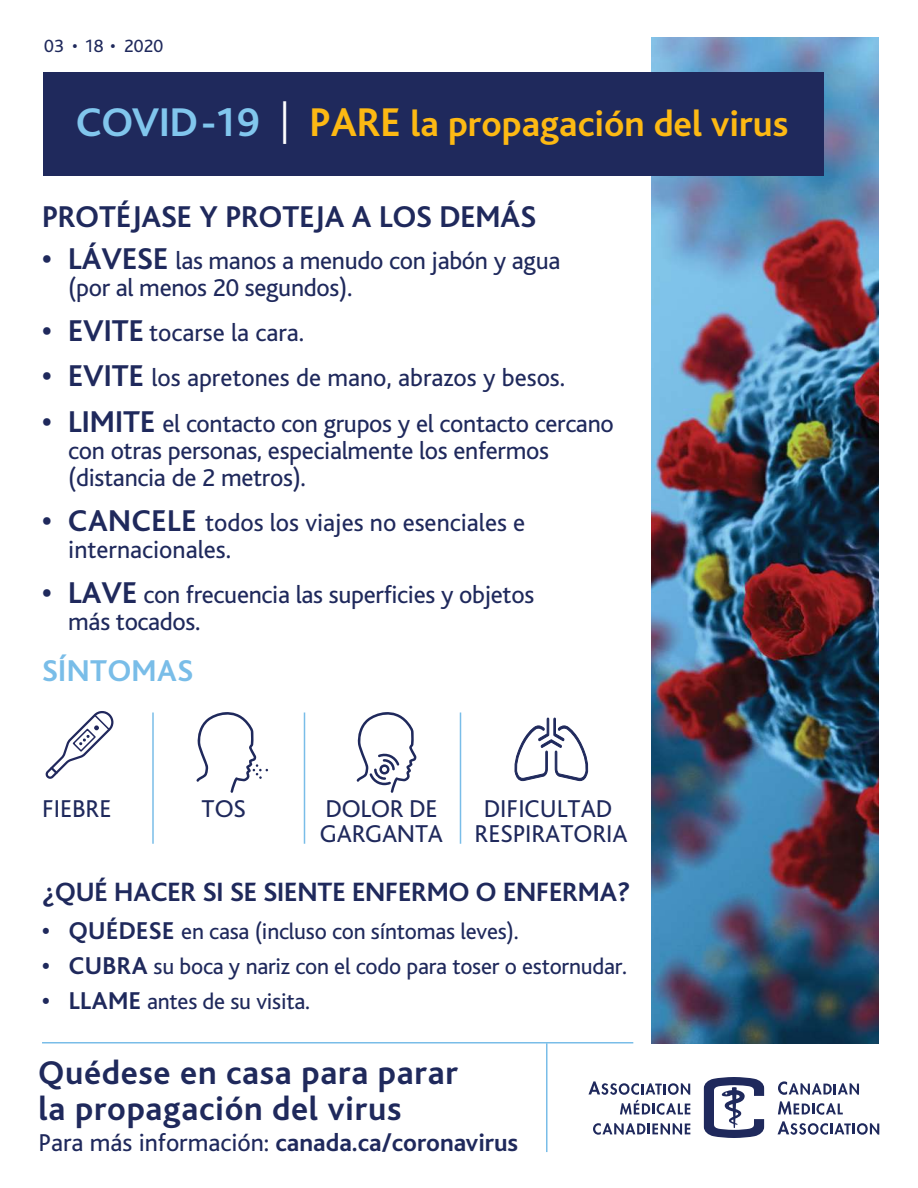
<style>
.page{position:relative;width:918px;height:1188px;background:#fff}
.page>*{position:absolute;margin:0;border:0;box-sizing:border-box;transform-origin:0 0}
.t1{font:700 37.5px "Bliss";color:#fdb913}
.t2{font:700 34.5px/36px "Bliss";letter-spacing:.02em;color:#1f295c}
.t3{font:700 31.5px "Bliss";color:#1f295c}
.t4{font:700 31.5px "Bliss";letter-spacing:.015em;color:#79bde8}
.t5{font:700 27.75px "Bliss";letter-spacing:-.005em;color:#1f295c}
.t6{font:25.5px/27px "Bliss";letter-spacing:-.01em;color:#1f295c}
.t7{font:700 25.5px "Bliss";color:#1f295c}
.t8{font:23.25px "Bliss";letter-spacing:-.01em;color:#1f295c}
.t9{font:18.6px "Bliss";color:#1f295c}
.s1{font-size:42px;color:#81c6ed}
.s2{font-weight:300;font-size:42px;color:#fff}
.s3{font-size:42px}
.s4{font-weight:700;font-size:31.5px}
.s5{font-weight:700;font-size:25.5px}
.s6{font-weight:400}
</style>
<div class="page">
<img style="left:651px;top:38px;width:228px;height:1006px">
<div style="left:44px;top:72px;width:780px;height:103px;background:#1f295c"></div>
<hr style="left:546px;top:1043px;width:2px;height:109px;background:#79bde8">
<svg style="left:514px;top:717px;width:75px;height:64px"></svg>
<svg style="left:196px;top:712px;width:72px;height:81px"></svg>
<svg style="left:357px;top:712px;width:60px;height:81px"></svg>
<svg style="left:45px;top:711px;width:69px;height:68px"></svg>
<hr style="left:460px;top:712px;width:1px;height:132px;background:#79bde8">
<hr style="left:304px;top:712px;width:1px;height:132px;background:#79bde8">
<hr style="left:152px;top:712px;width:2px;height:132px;background:#79bde8">
<hr style="left:42px;top:1042px;width:591px;height:2px;background:#79bde8">
<svg style="left:704px;top:1077px;width:60px;height:61px"></svg>
<svg style="left:778px;top:1081px;width:81px;height:14px"></svg>
<svg style="left:778px;top:1101px;width:65px;height:14px"></svg>
<svg style="left:778px;top:1121px;width:101px;height:14px"></svg>
<svg style="left:593px;top:1123px;width:97px;height:12px"></svg>
<svg style="left:588px;top:1081px;width:102px;height:34px"></svg>
<p class="t9" style="left:44px;top:38px;width:120px">03 • 18 • 2020</p>
<h1 class="t1" style="left:76px;top:105px;width:714px"><span class="s1">COVID-19</span> <span class="s2">|</span> <span class="s3">PARE</span> la propagación del virus</h1>
<p class="t3" style="left:42px;top:200px;width:496px">PROTÉJASE Y PROTEJA A LOS DEMÁS</p>
<p class="t6" style="left:68px;top:248px;width:494px;text-indent:-26px"><span class="s4">• LÁVESE</span> las manos a menudo con jabón y agua (por al menos 20 segundos).</p>
<p class="t6" style="left:42px;top:321px;width:264px"><span class="s4">• EVITE</span> tocarse la cara.</p>
<p class="t6" style="left:42px;top:366px;width:525px"><span class="s4">• EVITE</span> los apretones de mano, abrazos y besos.</p>
<p class="t6" style="left:68px;top:411px;width:547px;text-indent:-26px"><span class="s4">• LIMITE</span> el contacto con grupos y el contacto cercano con otras personas, especialmente los enfermos (distancia de 2 metros).</p>
<p class="t6" style="left:68px;top:510px;width:459px;text-indent:-26px"><span class="s4">• CANCELE</span> todos los viajes no esenciales e internacionales.</p>
<p class="t6" style="left:68px;top:583px;width:468px;text-indent:-26px"><span class="s4">• LAVE</span> con frecuencia las superficies y objetos más tocados.</p>
<p class="t4" style="left:42px;top:655px;width:153px">SÍNTOMAS</p>
<p class="t6" style="left:202px;top:796px;width:46px">TOS</p>
<p class="t6" style="left:42px;top:797px;width:71px">FIEBRE</p>
<p class="t6" style="left:475px;top:797px;width:155px;line-height:25.5px;text-align:center">DIFICULTAD<br>RESPIRATORIA</p>
<p class="t6" style="left:320px;top:797px;width:125px;line-height:25.5px">DOLOR DE<br>GARGANTA</p>
<p class="t5" style="left:42px;top:878px;width:590px">¿QUÉ HACER SI SE SIENTE ENFERMO O ENFERMA?</p>
<p class="t8" style="left:42px;top:921px;width:478px"><span class="s5">• QUÉDESE</span> en casa (incluso con síntomas leves).</p>
<p class="t8" style="left:42px;top:956px;width:587px"><span class="s5">• CUBRA</span> su boca y nariz con el codo para toser o estornudar.</p>
<p class="t8" style="left:42px;top:991px;width:270px"><span class="s5">• LLAME</span> antes de su visita.</p>
<h2 class="t2" style="left:39px;top:1055px;width:421px">Quédese en casa para parar la propagación del virus</h2>
<p class="t7" style="left:39px;top:1130px;width:481px"><span class="s6">Para más información:</span> canada.ca/coronavirus</p>
</div>
